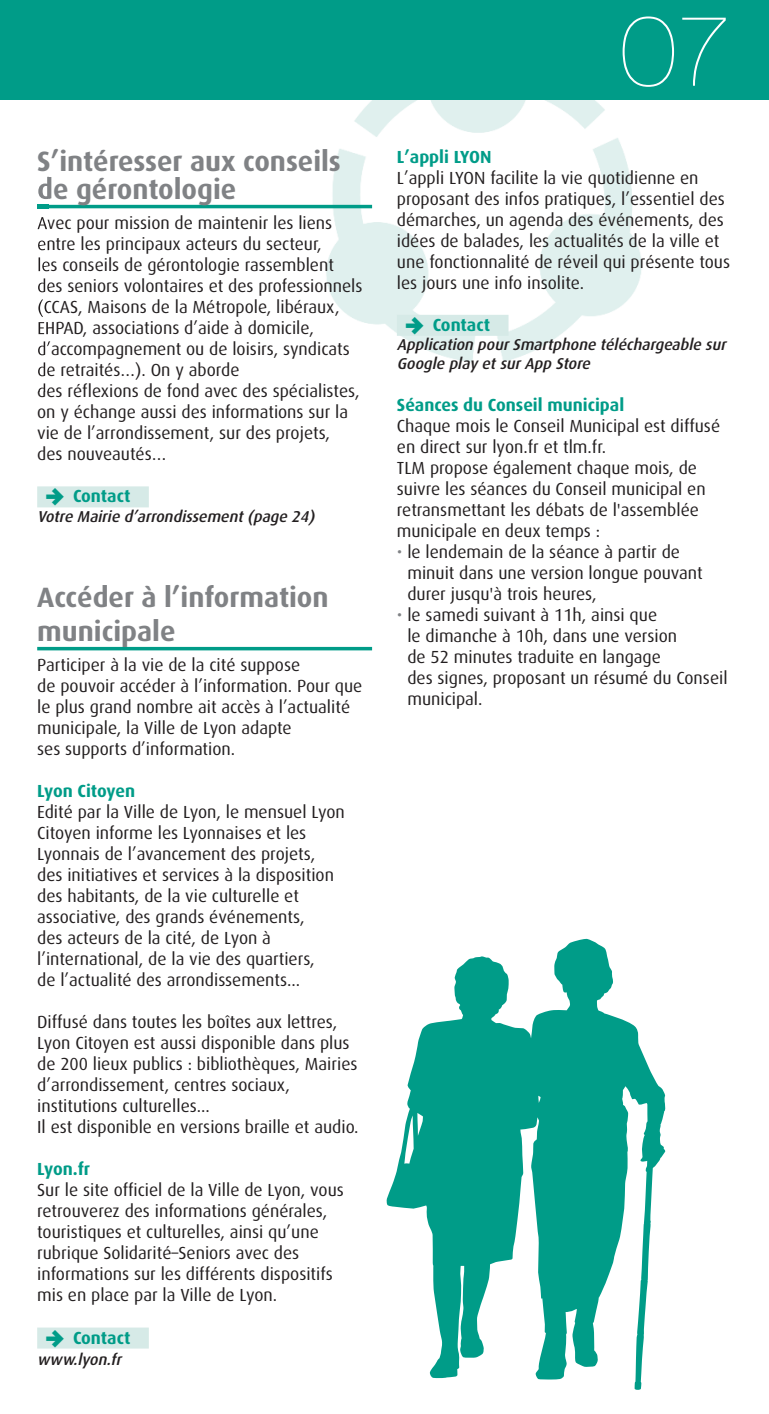
<style>
.page{position:relative;width:769px;height:1414px;background:#fff}
.page>*{position:absolute;margin:0;border:0;box-sizing:border-box;transform-origin:0 0}
.t1{font:200 100.1px "Helvetica Neue";color:#fff}
.t2{font:700 28px/28px "Dax";color:#808285}
.t3{font:17.5px/21px "Dax";color:#231f20}
.t4{font:700 17.5px "Dax";color:#009c88}
.t5{font:italic 500 15.75px/18.9px "Dax";color:#231f20}
.s1{font-family:"Iconic Fill";font-weight:400}
.s2{color:#808285}
</style>
<div class="page">
<img style="left:299px;top:99px;width:433px;height:263px">
<svg style="left:386px;top:938px;width:280px;height:452px;fill:#009c88"></svg>
<hr style="left:37px;top:205px;width:335px;height:3px;background:#009c88">
<div style="left:37px;top:486px;width:112px;height:21px;background:#d6eae7"></div>
<hr style="left:37px;top:647px;width:335px;height:3px;background:#009c88">
<div style="left:37px;top:1327px;width:112px;height:21px;background:#d6eae7"></div>
<div style="left:397px;top:315px;width:111px;height:21px;background:#d6eae7"></div>
<div style="left:0;top:0;width:769px;height:99px;background:#009c88"></div>
<img style="left:37px;top:176px;width:12px;height:159px">
<img style="left:38px;top:177px;width:11px;height:22px">
<svg style="left:37px;top:205px;width:12px;height:3px"></svg>
<svg style="left:38px;top:217px;width:11px;height:13px"></svg>
<svg style="left:38px;top:240px;width:11px;height:11px"></svg>
<img style="left:39px;top:257px;width:10px;height:15px">
<img style="left:38px;top:278px;width:11px;height:14px">
<img style="left:38px;top:299px;width:11px;height:18px">
<svg style="left:39px;top:322px;width:10px;height:13px"></svg>
<img style="left:38px;top:341px;width:11px;height:15px">
<img style="left:38px;top:362px;width:11px;height:15px">
<svg style="left:38px;top:383px;width:11px;height:9px"></svg>
<h2 class="t2" style="left:37px;top:149px;width:305px">S’intéresser aux conseils de gérontologie</h2>
<p class="t3" style="left:37px;top:214px;width:327px">Avec pour mission de maintenir les liens entre les principaux acteurs du secteur,<br>les conseils de gérontologie rassemblent des seniors volontaires et des professionnels (CCAS, Maisons de la Métropole, libéraux, EHPAD, associations d’aide à domicile, d’accompagnement ou de loisirs, syndicats de retraités…). On y aborde<br>des réflexions de fond avec des spécialistes, on y échange aussi des informations sur la vie de l’arrondissement, sur des projets,<br>des nouveautés…</p>
<p class="t4" style="left:46px;top:489px;width:86px"><span class="s1">(</span> Contact</p>
<p class="t5" style="left:37px;top:508px;width:282px">Votre Mairie d’arrondissement (page 24)</p>
<h2 class="t2" style="left:37px;top:582px;width:293px;line-height:33.6px">Accéder à l’information municipale</h2>
<p class="t3" style="left:37px;top:656px;width:327px">Participer à la vie de la cité suppose<br>de pouvoir accéder à l’information. Pour que le plus grand nombre ait accès à l’actualité municipale, la Ville de Lyon adapte<br>ses supports d’information.</p>
<p class="t4" style="left:37px;top:783px;width:100px">Lyon Citoyen</p>
<p class="t3" style="left:37px;top:803px;width:309px">Edité par la Ville de Lyon, le mensuel Lyon Citoyen informe les Lyonnaises et les Lyonnais de l’avancement des projets, des initiatives et services à la disposition des habitants, de la vie culturelle et associative, des grands événements,<br>des acteurs de la cité, de Lyon à l’international, de la vie des quartiers,<br>de l’actualité des arrondissements...</p>
<p class="t3" style="left:37px;top:1013px;width:323px">Diffusé dans toutes les boîtes aux lettres, Lyon Citoyen est aussi disponible dans plus de 200 lieux publics : bibliothèques, Mairies d’arrondissement, centres sociaux, institutions culturelles...<br>Il est disponible en versions braille et audio.</p>
<p class="t4" style="left:37px;top:1161px;width:54px">Lyon.fr</p>
<p class="t3" style="left:37px;top:1181px;width:308px">Sur le site officiel de la Ville de Lyon, vous retrouverez des informations générales, touristiques et culturelles, ainsi qu’une rubrique Solidarité–Seniors avec des informations sur les différents dispositifs mis en place par la Ville de Lyon.</p>
<p class="t4" style="left:46px;top:1330px;width:86px"><span class="s1">(</span> Contact</p>
<p class="t5" style="left:37px;top:1350px;width:89px">www.lyon.fr</p>
<h1 class="t1" style="left:620px;top:-7px;width:113px">07</h1>
<p class="t4" style="left:397px;top:149px;width:96px">L’appli LYON</p>
<p class="t3" style="left:397px;top:168px;width:335px">L’appli LYON facilite la vie quotidienne en proposant des infos pratiques, l’essentiel des démarches, un agenda des événements, des idées de balades, les actualités de la ville et une fonctionnalité de réveil qui présente tous les jours une info insolite.</p>
<p class="t4" style="left:406px;top:317px;width:86px"><span class="s1">(</span> Contact</p>
<p class="t5" style="left:397px;top:336px;width:334px">Application pour Smartphone téléchargeable sur<br>Google play et sur App Store</p>
<p class="t4" style="left:397px;top:397px;width:229px">Séances du Conseil municipal</p>
<p class="t3" style="left:397px;top:416px;width:325px">Chaque mois le Conseil Municipal est diffusé en direct sur lyon.fr et tlm.fr.<br>TLM propose également chaque mois, de suivre les séances du Conseil municipal en retransmettant les débats de l'assemblée municipale en deux temps :</p>
<p class="t3" style="left:407px;top:542px;width:297px;text-indent:-10px"><span class="s2">•</span> le lendemain de la séance à partir de minuit dans une version longue pouvant durer jusqu'à trois heures,</p>
<p class="t3" style="left:407px;top:605px;width:322px;text-indent:-10px"><span class="s2">•</span> le samedi suivant à 11h, ainsi que<br>le dimanche à 10h, dans une version<br>de 52 minutes traduite en langage<br>des signes, proposant un résumé du Conseil municipal.</p>
</div>
